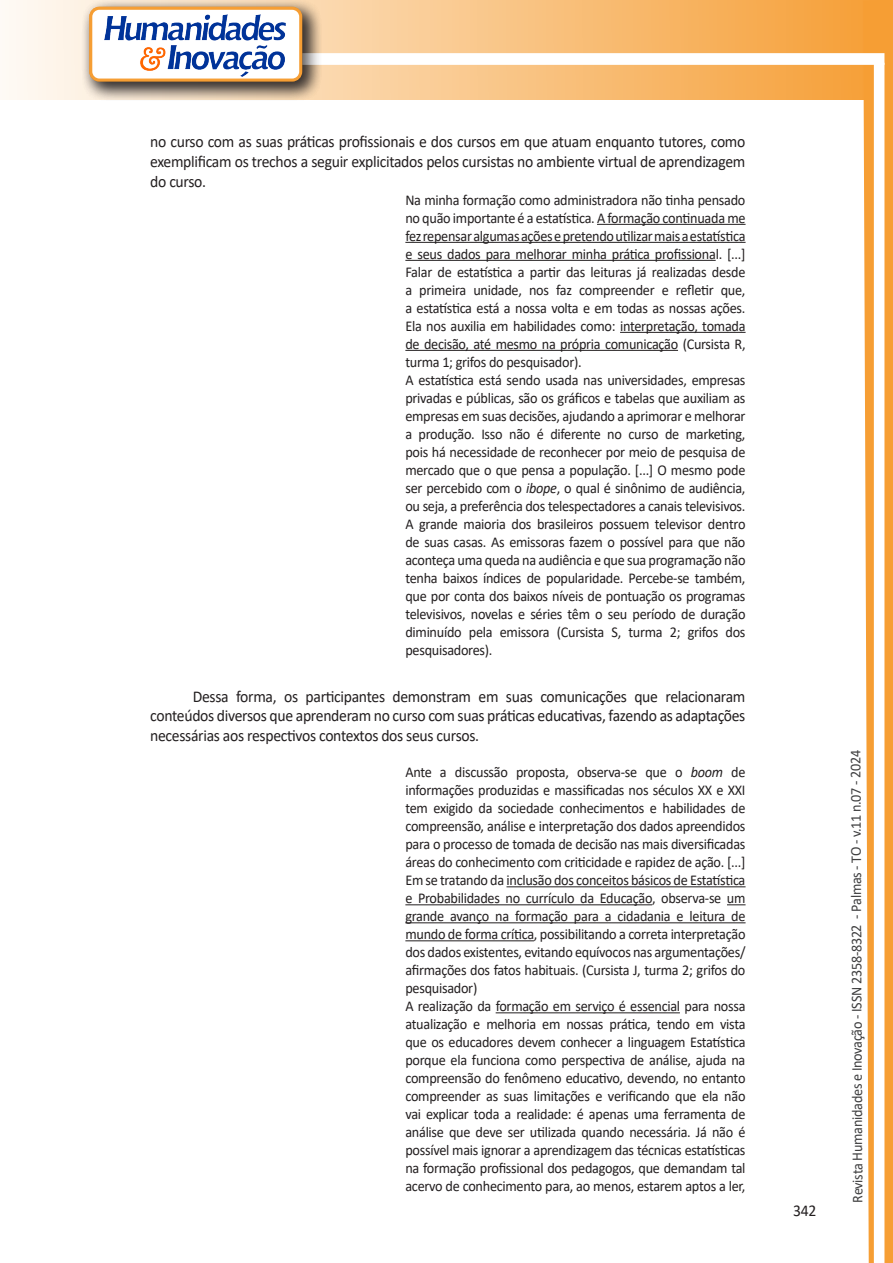
<style>
.page{position:relative;width:893px;height:1263px;background:#fff}
.page>*{position:absolute;margin:0;border:0;box-sizing:border-box;transform-origin:0 0}
.texto{font:16.5px/19.8px "Calibri";letter-spacing:-.02em;color:#231f20;text-align:justify;scale:.95 1}
.citacao{font:15px/18px "Calibri";letter-spacing:-.02em;color:#231f20;text-align:justify;scale:.95 1}
.t1{font:15px "Calibri";letter-spacing:-.025em;color:#3e3e3f;scale:.95 1}
.s1{font-style:italic}
</style>
<div class="page">
<svg style="left:5px;top:0;width:858px;height:100px;background:#f9c484"></svg>
<div style="left:302px;top:53px;width:582px;height:12px;background:#fff;border:2px solid #fff"></div>
<svg style="left:863px;top:0;width:30px;height:1263px"></svg>
<div style="left:81px;top:0;width:241px;height:102px;background:#231f20;opacity:.75"></div>
<div style="left:91px;top:8px;width:210px;height:72px;background:#fff;border-radius:9px"></div>
<img style="left:104px;top:14px;width:181px;height:62px">
<div style="left:89px;top:7px;width:213px;height:75px;border:3px solid #f69e34;border-radius:9px"></div>
<hr style="left:597px;top:224px;width:149px;height:1px;background:#231f20">
<hr style="left:405px;top:242px;width:341px;height:1px;background:#231f20">
<hr style="left:405px;top:260px;width:311px;height:1px;background:#231f20">
<hr style="left:620px;top:332px;width:126px;height:1px;background:#231f20">
<hr style="left:405px;top:350px;width:273px;height:1px;background:#231f20">
<hr style="left:506px;top:886px;width:240px;height:1px;background:#231f20">
<hr style="left:405px;top:904px;width:247px;height:1px;background:#231f20">
<svg style="left:727px;top:904px;width:19px;height:1px"></svg>
<hr style="left:405px;top:922px;width:341px;height:1px;background:#231f20">
<hr style="left:405px;top:940px;width:129px;height:1px;background:#231f20">
<hr style="left:496px;top:1012px;width:184px;height:1px;background:#231f20">
<p class="texto" style="left:150px;top:131px;width:628px">no curso com as suas práticas profissionais e dos cursos em que atuam enquanto tutores, como exemplificam os trechos a seguir explicitados pelos cursistas no ambiente virtual de aprendizagem do curso.</p>
<p class="citacao" style="left:405px;top:190px;width:360px">Na minha formação como administradora não tinha pensado no quão importante é a estatística. A formação continuada me fez repensar algumas ações e pretendo utilizar mais a estatística e seus dados para melhorar minha prática profissional. [...] Falar de estatística a partir das leituras já realizadas desde a primeira unidade, nos faz compreender e refletir que, a estatística está a nossa volta e em todas as nossas ações.<br>Ela nos auxilia em habilidades como: interpretação, tomada de decisão, até mesmo na própria comunicação (Cursista R, turma 1; grifos do pesquisador).</p>
<p class="citacao" style="left:405px;top:370px;width:360px">A estatística está sendo usada nas universidades, empresas privadas e públicas, são os gráficos e tabelas que auxiliam as empresas em suas decisões, ajudando a aprimorar e melhorar a produção. Isso não é diferente no curso de marketing, pois há necessidade de reconhecer por meio de pesquisa de mercado que o que pensa a população. [...] O mesmo pode ser percebido com o <span class="s1">ibope</span>, o qual é sinônimo de audiência, ou seja, a preferência dos telespectadores a canais televisivos.<br>A grande maioria dos brasileiros possuem televisor dentro de suas casas. As emissoras fazem o possível para que não aconteça uma queda na audiência e que sua programação não tenha baixos índices de popularidade. Percebe-se também, que por conta dos baixos níveis de pontuação os programas televisivos, novelas e séries têm o seu período de duração diminuído pela emissora (Cursista S, turma 2; grifos dos pesquisadores).</p>
<p class="texto" style="left:150px;top:686px;width:628px;text-indent:43px">Dessa forma, os participantes demonstram em suas comunicações que relacionaram conteúdos diversos que aprenderam no curso com suas práticas educativas, fazendo as adaptações necessárias aos respectivos contextos dos seus cursos.</p>
<p class="citacao" style="left:405px;top:763px;width:360px">Ante a discussão proposta, observa-se que o <span class="s1">boom</span> de informações produzidas e massificadas nos séculos XX e XXI tem exigido da sociedade conhecimentos e habilidades de compreensão, análise e interpretação dos dados apreendidos para o processo de tomada de decisão nas mais diversificadas áreas do conhecimento com criticidade e rapidez de ação. [...] Em se tratando da inclusão dos conceitos básicos de Estatística e Probabilidades no currículo da Educação, observa-se um grande avanço na formação para a cidadania e leitura de mundo de forma crítica, possibilitando a correta interpretação dos dados existentes, evitando equívocos nas argumentações/ afirmações dos fatos habituais. (Cursista J, turma 2; grifos do pesquisador)</p>
<p class="citacao" style="left:405px;top:997px;width:360px">A realização da formação em serviço é essencial para nossa atualização e melhoria em nossas prática, tendo em vista que os educadores devem conhecer a linguagem Estatística porque ela funciona como perspectiva de análise, ajuda na compreensão do fenômeno educativo, devendo, no entanto compreender as suas limitações e verificando que ela não vai explicar toda a realidade: é apenas uma ferramenta de análise que deve ser utilizada quando necessária. Já não é possível mais ignorar a aprendizagem das técnicas estatísticas na formação profissional dos pedagogos, que demandam tal acervo de conhecimento para, ao menos, estarem aptos a ler,</p>
<p class="texto" style="left:793px;top:1200px;width:26px">342</p>
<p class="t1" style="left:846px;top:1203px;width:478px;rotate:-90deg">Revista Humanidades e Inovação - ISSN 2358-8322 - Palmas - TO - v.11 n.07 - 2024</p>
</div>
